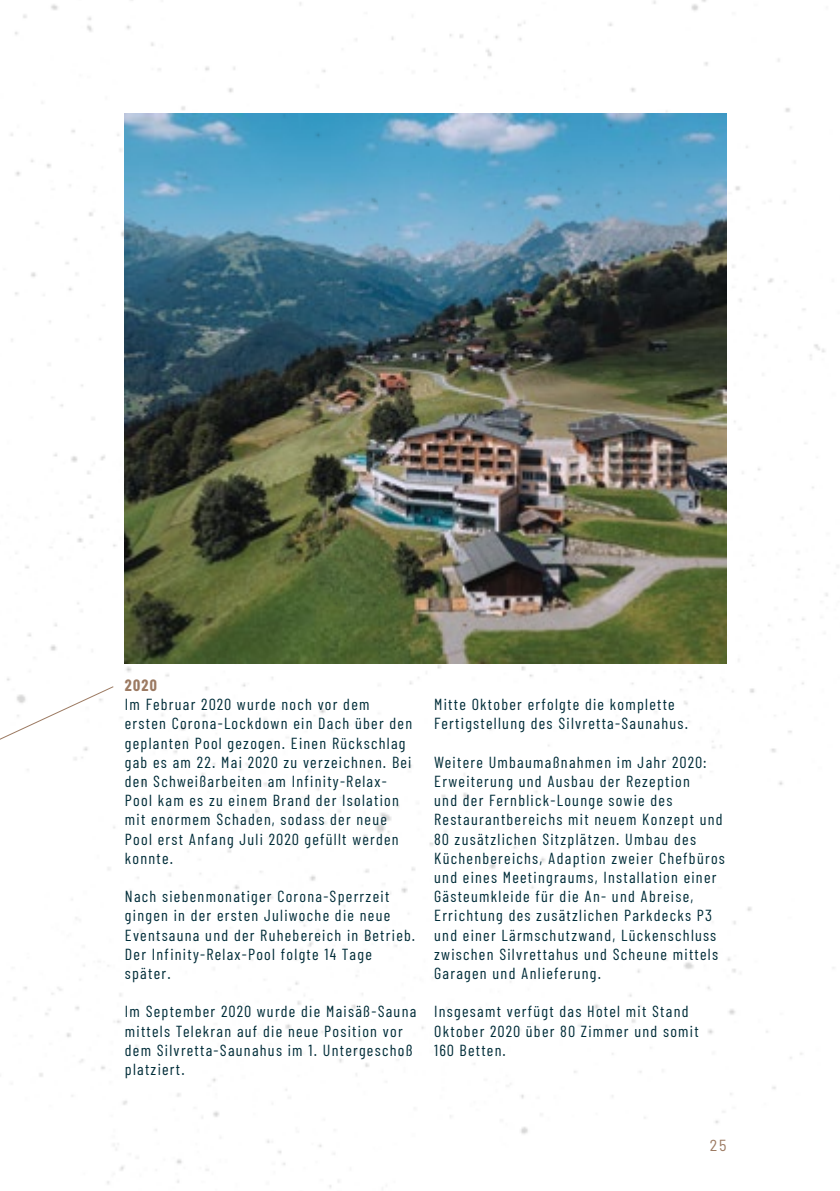
<style>
.page{position:relative;width:840px;height:1191px;background:#fff}
.page>*{position:absolute;margin:0;border:0;box-sizing:border-box;transform-origin:0 0}
.t1{font:16px/19.2px "Barlow Condensed";letter-spacing:.08em;color:#002d39}
.t2{font:700 16px "Barlow Condensed";color:#9c7a62}
.t3{font:semi-condensed 16px "Barlow";color:#9c7a62}
</style>
<div class="page">
<img style="left:0;top:0;width:834px;height:1188px">
<p class="t2" style="left:125px;top:675px;width:33px">2020</p>
<p class="t1" style="left:125px;top:694px;width:288px">Im Februar 2020 wurde noch vor dem ersten Corona-Lockdown ein Dach über den geplanten Pool gezogen. Einen Rückschlag gab es am 22. Mai 2020 zu verzeichnen. Bei den Schweißarbeiten am Infinity-Relax-Pool kam es zu einem Brand der Isolation mit enormem Schaden, sodass der neue Pool erst Anfang Juli 2020 gefüllt werden konnte.</p>
<p class="t1" style="left:125px;top:886px;width:292px">Nach siebenmonatiger Corona-Sperrzeit gingen in der ersten Juliwoche die neue Eventsauna und der Ruhebereich in Betrieb.<br>Der Infinity-Relax-Pool folgte 14 Tage später.</p>
<p class="t1" style="left:125px;top:1001px;width:293px">Im September 2020 wurde die Maisäß-Sauna mittels Telekran auf die neue Position vor dem Silvretta-Saunahus im 1. Untergeschoß platziert.</p>
<p class="t1" style="left:434px;top:694px;width:255px">Mitte Oktober erfolgte die komplette<br>Fertigstellung des Silvretta-Saunahus.</p>
<p class="t1" style="left:434px;top:752px;width:292px">Weitere Umbaumaßnahmen im Jahr 2020:<br>Erweiterung und Ausbau der Rezeption<br>und der Fernblick-Lounge sowie des Restaurantbereichs mit neuem Konzept und 80 zusätzlichen Sitzplätzen. Umbau des Küchenbereichs, Adaption zweier Chefbüros und eines Meetingraums, Installation einer Gästeumkleide für die An- und Abreise, Errichtung des zusätzlichen Parkdecks P3 und einer Lärmschutzwand, Lückenschluss zwischen Silvrettahus und Scheune mittels Garagen und Anlieferung.</p>
<p class="t1" style="left:434px;top:1001px;width:266px">Insgesamt verfügt das Hotel mit Stand<br>Oktober 2020 über 80 Zimmer und somit<br>160 Betten.</p>
<p class="t3" style="left:709px;top:1134px;width:18px">25</p>
</div>
